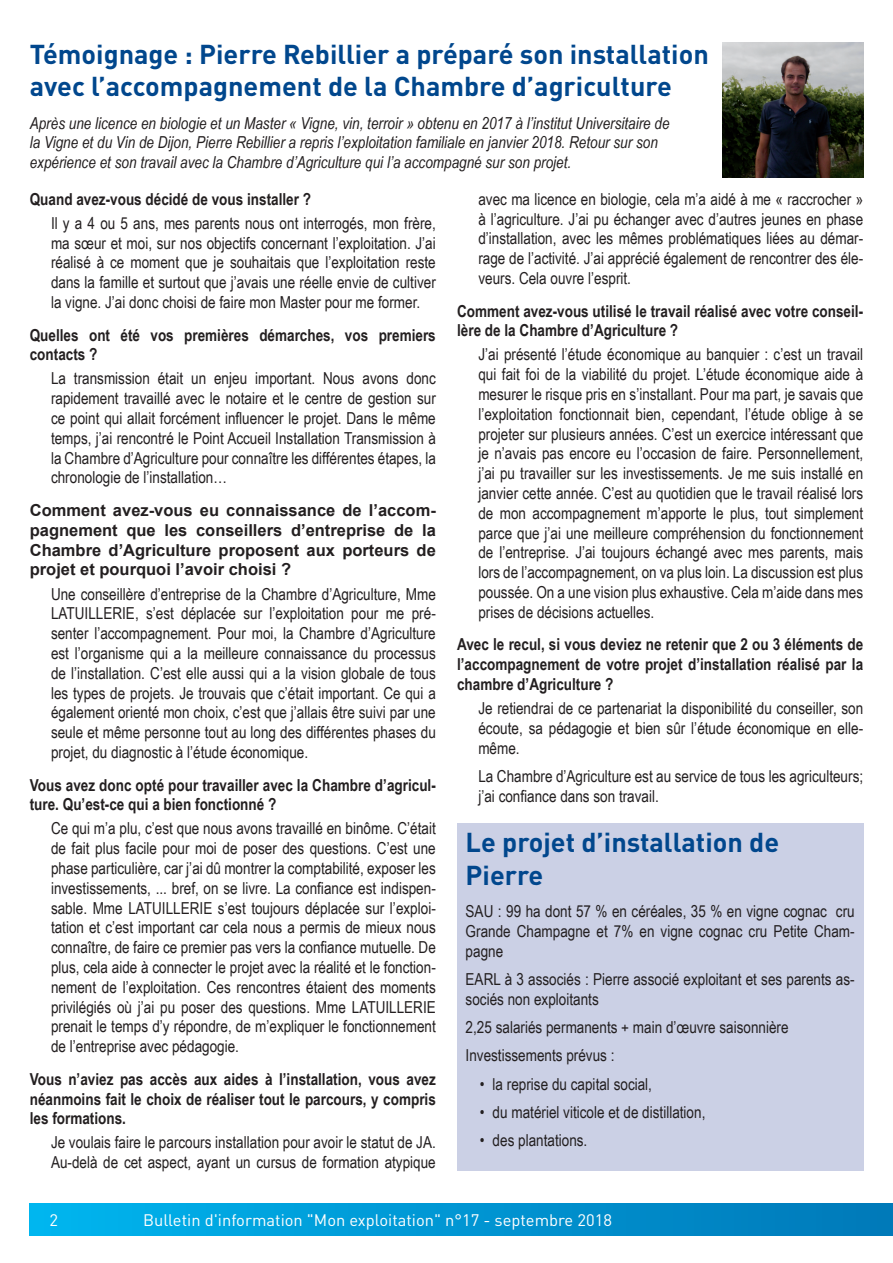
<style>
.page{position:relative;width:893px;height:1263px;background:#fff}
.page>*{position:absolute;margin:0;border:0;box-sizing:border-box;transform-origin:0 0}
.t1{font:700 27px/32.4px "DINOT";color:#01478d}
.t2{font:16.5px/19.8px "Arial Narrow";color:#231f20;text-align:justify}
.t3{font:700 16.5px/19.8px "Arial Narrow";color:#231f20}
.t4{font:italic 16.5px/19.8px "Arial Narrow";color:#231f20}
.t5{font:700 16.5px/19.8px "Arial";color:#231f20;text-align:justify}
.t6{font:16.5px "DINOT";color:#fff}
</style>
<div class="page">
<div style="left:30px;top:1203px;width:863px;height:32px;background:linear-gradient(to right,#00b5ee,#0078b8)"></div>
<div style="left:457px;top:823px;width:406px;height:348px;background:#cbd0e5"></div>
<img style="left:723px;top:43px;width:140px;height:134px">
<h1 class="t1" style="left:30px;top:37px;width:680px">Témoignage : Pierre Rebillier a préparé son installation avec l’accompagnement de la Chambre d’agriculture</h1>
<p class="t4" style="left:30px;top:112px;width:641px">Après une licence en biologie et un Master « Vigne, vin, terroir » obtenu en 2017 à l’institut Universitaire de la Vigne et du Vin de Dijon, Pierre Rebillier a repris l’exploitation familiale en janvier 2018. Retour sur son expérience et son travail avec la Chambre d’Agriculture qui l’a accompagné sur son projet.</p>
<p class="t2" style="left:478px;top:188px;width:386px">avec ma licence en biologie, cela m’a aidé à me « raccrocher » à l’agriculture. J’ai pu échanger avec d’autres jeunes en phase d’installation, avec les mêmes problématiques liées au démar&shy;rage de l’activité. J’ai apprécié également de rencontrer des éle&shy;veurs. Cela ouvre l’esprit.</p>
<p class="t3" style="left:457px;top:300px;width:408px">Comment avez-vous utilisé le travail réalisé avec votre conseil&shy;lère de la Chambre d’Agriculture ?</p>
<p class="t2" style="left:478px;top:344px;width:386px">J’ai présenté l’étude économique au banquier : c’est un travail qui fait foi de la viabilité du projet. L’étude économique aide à mesurer le risque pris en s’installant. Pour ma part, je savais que l’exploitation fonctionnait bien, cependant, l’étude oblige à se projeter sur plusieurs années. C’est un exercice intéressant que je n’avais pas encore eu l’occasion de faire. Personnellement, j’ai pu travailler sur les investissements. Je me suis installé en janvier cette année. C’est au quotidien que le travail réalisé lors de mon accompagnement m’apporte le plus, tout simplement parce que j’ai une meilleure compréhension du fonctionnement de l’entreprise. J’ai toujours échangé avec mes parents, mais lors de l’accompagnement, on va plus loin. La discussion est plus poussée. On a une vision plus exhaustive. Cela m’aide dans mes prises de décisions actuelles.</p>
<p class="t3" style="left:457px;top:634px;width:408px;text-align:justify">Avec le recul, si vous deviez ne retenir que 2 ou 3 éléments de l’accompagnement de votre projet d’installation réalisé par la chambre d’Agriculture ?</p>
<p class="t2" style="left:478px;top:698px;width:386px">Je retiendrai de ce partenariat la disponibilité du conseiller, son écoute, sa pédagogie et bien sûr l’étude économique en elle&shy;même.</p>
<p class="t2" style="left:478px;top:766px;width:386px">La Chambre d’Agriculture est au service de tous les agriculteurs; j’ai confiance dans son travail.</p>
<p class="t3" style="left:30px;top:188px;width:283px">Quand avez-vous décidé de vous installer ?</p>
<p class="t2" style="left:51px;top:212px;width:386px">Il y a 4 ou 5 ans, mes parents nous ont interrogés, mon frère, ma sœur et moi, sur nos objectifs concernant l’exploitation. J’ai réalisé à ce moment que je souhaitais que l’exploitation reste dans la famille et surtout que j’avais une réelle envie de cultiver la vigne. J’ai donc choisi de faire mon Master pour me former.</p>
<p class="t3" style="left:30px;top:324px;width:408px">Quelles ont été vos premières démarches, vos premiers contacts ?</p>
<p class="t2" style="left:51px;top:368px;width:386px">La transmission était un enjeu important. Nous avons donc rapidement travaillé avec le notaire et le centre de gestion sur ce point qui allait forcément influencer le projet. Dans le même temps, j’ai rencontré le Point Accueil Installation Transmission à la Chambre d’Agriculture pour connaître les différentes étapes, la chronologie de l’installation…</p>
<p class="t5" style="left:30px;top:500px;width:408px">Comment avez-vous eu connaissance de l’accom&shy;pagnement que les conseillers d’entreprise de la Chambre d’Agriculture proposent aux porteurs de projet et pourquoi l’avoir choisi ?</p>
<p class="t2" style="left:51px;top:583px;width:386px">Une conseillère d’entreprise de la Chambre d’Agriculture, Mme LATUILLERIE, s’est déplacée sur l’exploitation pour me pré&shy;senter l’accompagnement. Pour moi, la Chambre d’Agriculture est l’organisme qui a la meilleure connaissance du processus de l’installation. C’est elle aussi qui a la vision globale de tous les types de projets. Je trouvais que c’était important. Ce qui a également orienté mon choix, c’est que j’allais être suivi par une seule et même personne tout au long des différentes phases du projet, du diagnostic à l’étude économique.</p>
<p class="t3" style="left:30px;top:774px;width:408px">Vous avez donc opté pour travailler avec la Chambre d’agricul&shy;ture. Qu’est-ce qui a bien fonctionné ?</p>
<p class="t2" style="left:51px;top:818px;width:386px">Ce qui m’a plu, c’est que nous avons travaillé en binôme. C’était de fait plus facile pour moi de poser des questions. C’est une phase particulière, car j’ai dû montrer la comptabilité, exposer les investissements, ... bref, on se livre. La confiance est indispen&shy;sable. Mme LATUILLERIE s’est toujours déplacée sur l’exploi&shy;tation et c’est important car cela nous a permis de mieux nous connaître, de faire ce premier pas vers la confiance mutuelle. De plus, cela aide à connecter le projet avec la réalité et le fonction&shy;nement de l’exploitation. Ces rencontres étaient des moments privilégiés où j’ai pu poser des questions. Mme LATUILLERIE prenait le temps d’y répondre, de m’expliquer le fonctionnement de l’entreprise avec pédagogie.</p>
<p class="t3" style="left:30px;top:1068px;width:408px;text-align:justify">Vous n’aviez pas accès aux aides à l’installation, vous avez néanmoins fait le choix de réaliser tout le parcours, y compris les formations.</p>
<p class="t2" style="left:51px;top:1132px;width:386px">Je voulais faire le parcours installation pour avoir le statut de JA.<br>Au-delà de cet aspect, ayant un cursus de formation atypique</p>
<h1 class="t1" style="left:466px;top:825px;width:315px">Le projet d’installation de<br>Pierre</h1>
<p class="t2" style="left:466px;top:901px;width:391px">SAU : 99 ha dont 57 % en céréales, 35 % en vigne cognac cru Grande Champagne et 7% en vigne cognac cru Petite Cham&shy;pagne</p>
<p class="t2" style="left:466px;top:969px;width:391px">EARL à 3 associés : Pierre associé exploitant et ses parents as&shy;sociés non exploitants</p>
<p class="t2" style="left:466px;top:1012px;width:324px;line-height:28.3px">2,25 salariés permanents + main d’œuvre saisonnière<br>Investissements prévus :</p>
<p class="t2" style="left:480px;top:1073px;width:174px">• la reprise du capital social,</p>
<p class="t2" style="left:480px;top:1102px;width:227px">• du matériel viticole et de distillation,</p>
<p class="t2" style="left:480px;top:1130px;width:109px">• des plantations.</p>
<p class="t6" style="left:50px;top:1209px;width:10px">2</p>
<p class="t6" style="left:143px;top:1209px;width:470px">Bulletin d'information "Mon exploitation" n°17 - septembre 2018</p>
</div>
